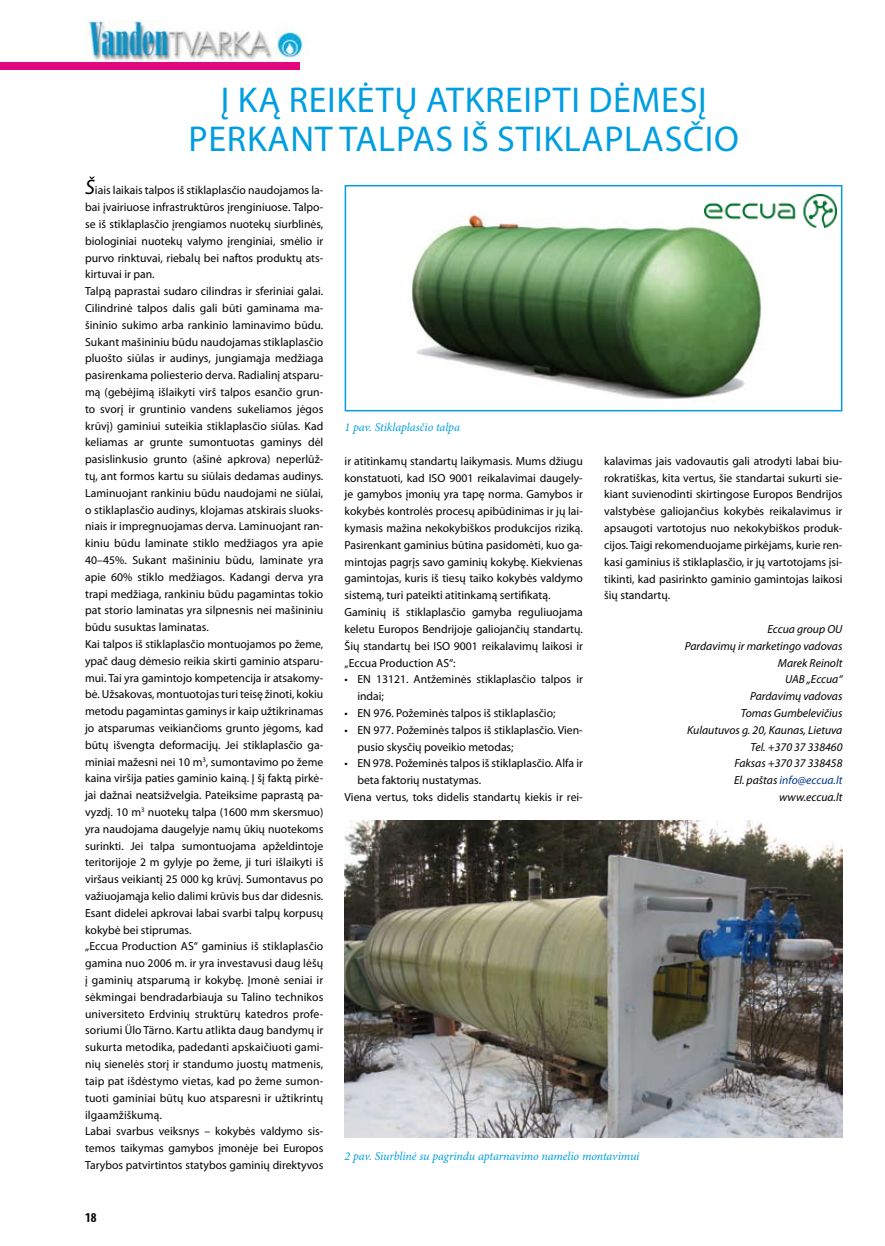
<style>
.page{position:relative;width:885px;height:1246px;background:#fff}
.page>*{position:absolute;margin:0;border:0;box-sizing:border-box;transform-origin:0 0}
.t1{font:36px "Myriad Pro";color:#009ee0}
.t2{font:700 condensed 13.5px "Myriad Pro";color:#000}
.t3{font:italic 12px "Minion Pro";letter-spacing:-.01em;color:#009ee0}
.t4{font:11.7px/16.8px "Myriad Pro";color:#000}
.t5{font:italic 11.7px/16.8px "Myriad Pro";color:#000;text-align:right}
.s1{font-style:italic;font-size:21px}
.s2{color:#00378b}
</style>
<div class="page">
<img style="left:85px;top:21px;width:224px;height:42px">
<div style="left:0;top:62px;width:299px;height:7px;background:#e20980"></div>
<img style="left:344px;top:821px;width:498px;height:316px">
<img style="left:409px;top:214px;width:352px;height:185px">
<img style="left:704px;top:195px;width:132px;height:32px">
<div style="left:344px;top:185px;width:498px;height:226px;border:2px solid #009ee0"></div>
<h1 class="t1" style="left:221px;top:78px;width:87px">Į ką reikėtų</h1>
<h1 class="t1" style="left:426px;top:78px;width:18px">atkreipti</h1>
<h1 class="t1" style="left:588px;top:78px;width:21px">dėmesį</h1>
<h1 class="t1" style="left:188px;top:117px;width:22px">perkant</h1>
<h1 class="t1" style="left:339px;top:117px;width:20px">talpas</h1>
<h1 class="t1" style="left:461px;top:117px;width:55px">iš stiklaplas</h1>
<h1 class="t1" style="left:683px;top:117px;width:38px">čio</h1>
<p class="t4" style="left:85px;top:182px;width:240px"><span class="s1">Š</span>iais laikais talpos iš stiklaplasčio naudojamos la&shy;bai įvairiuose infrastruktūros įrenginiuose. Talpo&shy;se iš stiklaplasčio įrengiamos nuotekų siurblinės, biologiniai nuotekų valymo įrenginiai, smėlio ir purvo rinktuvai, riebalų bei naftos produktų ats&shy;kirtuvai ir pan.<br>Talpą paprastai sudaro cilindras ir sferiniai galai.<br>Cilindrinė talpos dalis gali būti gaminama ma&shy;šininio sukimo arba rankinio laminavimo būdu.<br>Sukant mašininiu būdu naudojamas stiklaplasčio pluošto siūlas ir audinys, jungiamąja medžiaga pasirenkama poliesterio derva. Radialinį atsparu&shy;mą (gebėjimą išlaikyti virš talpos esančio grun&shy;to svorį ir gruntinio vandens sukeliamos jėgos krūvį) gaminiui suteikia stiklaplasčio siūlas. Kad keliamas ar grunte sumontuotas gaminys dėl pasislinkusio grunto (ašinė apkrova) neperlūž&shy;tų, ant formos kartu su siūlais dedamas audinys.<br>Laminuojant rankiniu būdu naudojami ne siūlai, o stiklaplasčio audinys, klojamas atskirais sluoks&shy;niais ir impregnuojamas derva. Laminuojant ran&shy;kiniu būdu laminate stiklo medžiagos yra apie 40–45%. Sukant mašininiu būdu, laminate yra apie 60% stiklo medžiagos. Kadangi derva yra trapi medžiaga, rankiniu būdu pagamintas tokio pat storio laminatas yra silpnesnis nei mašininiu būdu susuktas laminatas.<br>Kai talpos iš stiklaplasčio montuojamos po žeme, ypač daug dėmesio reikia skirti gaminio atsparu&shy;mui. Tai yra gamintojo kompetencija ir atsakomy&shy;bė. Užsakovas, montuotojas turi teisę žinoti, kokiu metodu pagamintas gaminys ir kaip užtikrinamas jo atsparumas veikiančioms grunto jėgoms, kad būtų išvengta deformacijų. Jei stiklaplasčio ga&shy;miniai mažesni nei 10 m<sup>3</sup>, sumontavimo po žeme kaina viršija paties gaminio kainą. Į šį faktą pirkė&shy;jai dažnai neatsižvelgia. Pateiksime paprastą pa&shy;vyzdį. 10 m<sup>3</sup> nuotekų talpa (1600 mm skersmuo) yra naudojama daugelyje namų ūkių nuotekoms surinkti. Jei talpa sumontuojama apželdintoje teritorijoje 2 m gylyje po žeme, ji turi išlaikyti iš viršaus veikiantį 25 000 kg krūvį. Sumontavus po važiuojamąja kelio dalimi krūvis bus dar didesnis.<br>Esant didelei apkrovai labai svarbi talpų korpusų kokybė bei stiprumas.<br>„Eccua Production AS“ gaminius iš stiklaplasčio gamina nuo 2006 m. ir yra investavusi daug lėšų į gaminių atsparumą ir kokybę. Įmonė seniai ir sėkmingai bendradarbiauja su Talino technikos universiteto Erdvinių struktūrų katedros profe&shy;soriumi Ülo Tärno. Kartu atlikta daug bandymų ir sukurta metodika, padedanti apskaičiuoti gami&shy;nių sienelės storį ir standumo juostų matmenis, taip pat išdėstymo vietas, kad po žeme sumon&shy;tuoti gaminiai būtų kuo atsparesni ir užtikrintų ilgaamžiškumą.<br>Labai svarbus veiksnys – kokybės valdymo sis&shy;temos taikymas gamybos įmonėje bei Europos Tarybos patvirtintos statybos gaminių direktyvos</p>
<p class="t3" style="left:344px;top:418px;width:117px">1 pav. Stiklaplasčio talpa</p>
<p class="t4" style="left:344px;top:452px;width:240px">ir atitinkamų standartų laikymasis. Mums džiugu konstatuoti, kad ISO 9001 reikalavimai daugely&shy;je gamybos įmonių yra tapę norma. Gamybos ir kokybės kontrolės procesų apibūdinimas ir jų lai&shy;kymasis mažina nekokybiškos produkcijos riziką.<br>Pasirenkant gaminius būtina pasidomėti, kuo ga&shy;mintojas pagrįs savo gaminių kokybę. Kiekvienas gamintojas, kuris iš tiesų taiko kokybės valdymo sistemą, turi pateikti atitinkamą sertifikatą.<br>Gaminių iš stiklaplasčio gamyba reguliuojama keletu Europos Bendrijoje galiojančių standartų.<br>Šių standartų bei ISO 9001 reikalavimų laikosi ir „Eccua Production AS“:</p>
<p class="t4" style="left:357px;top:671px;width:227px;text-indent:-13px">• EN 13121. Antžeminės stiklaplasčio talpos ir indai;</p>
<p class="t4" style="left:344px;top:704px;width:212px">• EN 976. Požeminės talpos iš stiklaplasčio;</p>
<p class="t4" style="left:357px;top:721px;width:227px;text-indent:-13px">• EN 977. Požeminės talpos iš stiklaplasčio. Vien&shy;pusio skysčių poveikio metodas;</p>
<p class="t4" style="left:344px;top:755px;width:240px">• EN 978. Požeminės talpos iš stiklaplasčio. Alfa ir</p>
<p class="t4" style="left:357px;top:772px;width:125px">beta faktorių nustatymas.</p>
<p class="t4" style="left:344px;top:788px;width:240px">Viena vertus, toks didelis standartų kiekis ir rei-</p>
<p class="t4" style="left:604px;top:452px;width:240px;text-align:justify">kalavimas jais vadovautis gali atrodyti labai biu&shy;rokratiškas, kita vertus, šie standartai sukurti sie&shy;kiant suvienodinti skirtingose Europos Bendrijos valstybėse galiojančius kokybės reikalavimus ir apsaugoti vartotojus nuo nekokybiškos produk&shy;cijos. Taigi rekomenduojame pirkėjams, kurie ren&shy;kasi gaminius iš stiklaplasčio, ir jų vartotojams įsi&shy;tikinti, kad pasirinkto gaminio gamintojas laikosi šių standartų.</p>
<p class="t5" style="left:684px;top:620px;width:159px">Eccua group OU<br>Pardavimų ir marketingo vadovas<br>Marek Reinolt<br>UAB „Eccua“<br>Pardavimų vadovas<br>Tomas Gumbelevičius<br>Kulautuvos g. 20, Kaunas, Lietuva<br>Tel. +370 37 338460<br>Faksas +370 37 338458<br>El. paštas <span class="s2">info@eccua.lt </span>www.eccua.lt</p>
<p class="t3" style="left:344px;top:1148px;width:296px">2 pav. Siurblinė su pagrindu aptarnavimo namelio montavimui</p>
<p class="t2" style="left:85px;top:1209px;width:13px">18</p>
</div>
